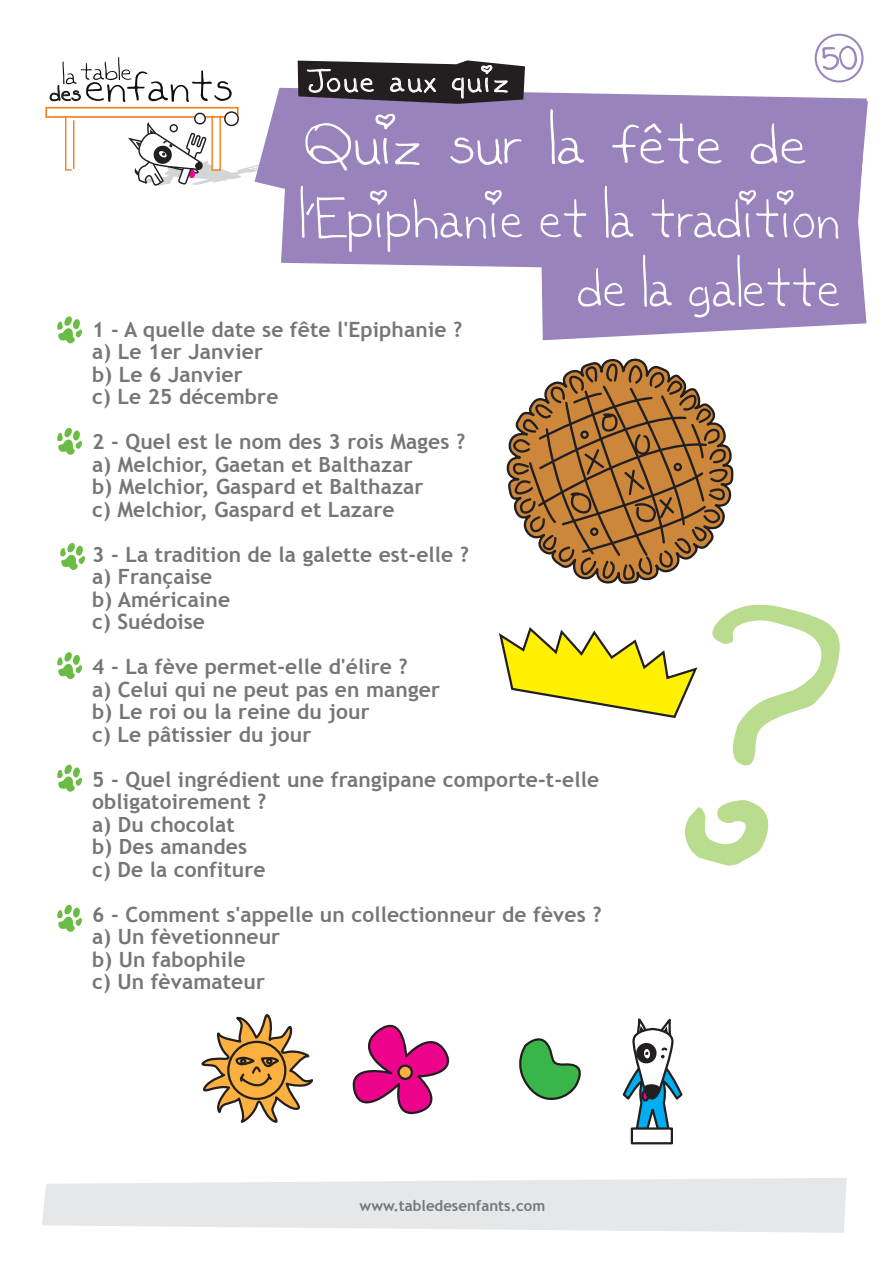
<style>
.page{position:relative;width:893px;height:1263px;background:#fff}
.page>*{position:absolute;margin:0;border:0;box-sizing:border-box;transform-origin:0 0}
.t1{font:90px "Kaileen";color:#fff}
.t2{font:85.35px/68.8px "Kaileen";color:#fff;text-align:right;scale:.9 1}
.t3{font:46.65px "Kaileen";letter-spacing:.06em;color:#fff}
.t4{font:45.45px "Kaileen";color:#9883bd;scale:.95 1}
.t5{font:700 21px/22.5px "Trebuchet MS";letter-spacing:.005em;color:#757679}
.t6{font:700 15px "Trebuchet MS";color:#757679}
</style>
<div class="page">
<svg style="left:45px;top:57px;width:210px;height:129px"></svg>
<svg style="left:170px;top:125px;width:7px;height:7px"></svg>
<div style="left:169px;top:124px;width:9px;height:9px;border:1px solid #231f20;border-radius:50%"></div>
<svg style="left:195px;top:113px;width:10px;height:11px"></svg>
<div style="left:194px;top:112px;width:12px;height:13px;border:1px solid #231f20;border-radius:50%"></div>
<svg style="left:225px;top:112px;width:13px;height:14px"></svg>
<div style="left:224px;top:111px;width:15px;height:15px;border:1px solid #231f20;border-radius:50%"></div>
<svg style="left:255px;top:88px;width:612px;height:252px"></svg>
<div style="left:281px;top:101px;width:587px;height:172px;background:#9883bd"></div>
<svg style="left:42px;top:1178px;width:805px;height:55px;background:#e9eaeb"></svg>
<div style="left:815px;top:34px;width:48px;height:48px;border:2px solid #9883bd;border-radius:50%"></div>
<svg style="left:298px;top:60px;width:227px;height:44px;background:#4c484d"></svg>
<svg style="left:822px;top:45px;width:35px;height:25px"></svg>
<svg style="left:57px;top:427px;width:25px;height:28px"></svg>
<svg style="left:57px;top:316px;width:25px;height:27px"></svg>
<svg style="left:60px;top:543px;width:25px;height:27px"></svg>
<svg style="left:57px;top:652px;width:25px;height:27px"></svg>
<svg style="left:57px;top:764px;width:25px;height:28px"></svg>
<svg style="left:57px;top:905px;width:25px;height:27px"></svg>
<svg style="left:499px;top:605px;width:341px;height:261px"></svg>
<svg style="left:352px;top:1024px;width:98px;height:91px"></svg>
<svg style="left:399px;top:1066px;width:13px;height:13px"></svg>
<div style="left:397px;top:1064px;width:16px;height:16px;border:2px solid #231f20;border-radius:50%"></div>
<svg style="left:519px;top:1038px;width:62px;height:62px"></svg>
<svg style="left:201px;top:1014px;width:112px;height:109px"></svg>
<svg style="left:622px;top:1018px;width:61px;height:115px"></svg>
<div style="left:631px;top:1127px;width:42px;height:17px;background:#fff;border:2px solid #231f20"></div>
<svg style="left:509px;top:358px;width:225px;height:226px"></svg>
<h3 class="t3" style="left:307px;top:46px;width:203px">Joue aux quiz</h3>
<h3 class="t4" style="left:822px;top:25px;width:39px">50</h3>
<h1 class="t1" style="left:302px;top:77px;width:506px">Quiz sur la fête de</h1>
<h2 class="t2" style="left:299px;top:171px;width:603px">l’Epiphanie et la tradition de la galette</h2>
<p class="t5" style="left:92px;top:318px;width:371px">1 - A quelle date se fête l'Epiphanie ? a) Le 1er Janvier<br>b) Le 6 Janvier<br>c) Le 25 décembre</p>
<p class="t5" style="left:92px;top:430px;width:374px">2 - Quel est le nom des 3 rois Mages ? a) Melchior, Gaetan et Balthazar<br>b) Melchior, Gaspard et Balthazar<br>c) Melchior, Gaspard et Lazare</p>
<p class="t5" style="left:92px;top:543px;width:378px">3 - La tradition de la galette est-elle ? a) Française<br>b) Américaine<br>c) Suédoise</p>
<p class="t5" style="left:92px;top:655px;width:349px">4 - La fève permet-elle d'élire ?<br>a) Celui qui ne peut pas en manger b) Le roi ou la reine du jour<br>c) Le pâtissier du jour</p>
<p class="t5" style="left:92px;top:768px;width:508px">5 - Quel ingrédient une frangipane comporte-t-elle obligatoirement ?<br>a) Du chocolat<br>b) Des amandes<br>c) De la confiture</p>
<p class="t5" style="left:92px;top:903px;width:511px">6 - Comment s'appelle un collectionneur de fèves ? a) Un fèvetionneur<br>b) Un fabophile<br>c) Un fèvamateur</p>
<p class="t6" style="left:360px;top:1196px;width:187px">www.tabledesenfants.com</p>
</div>
